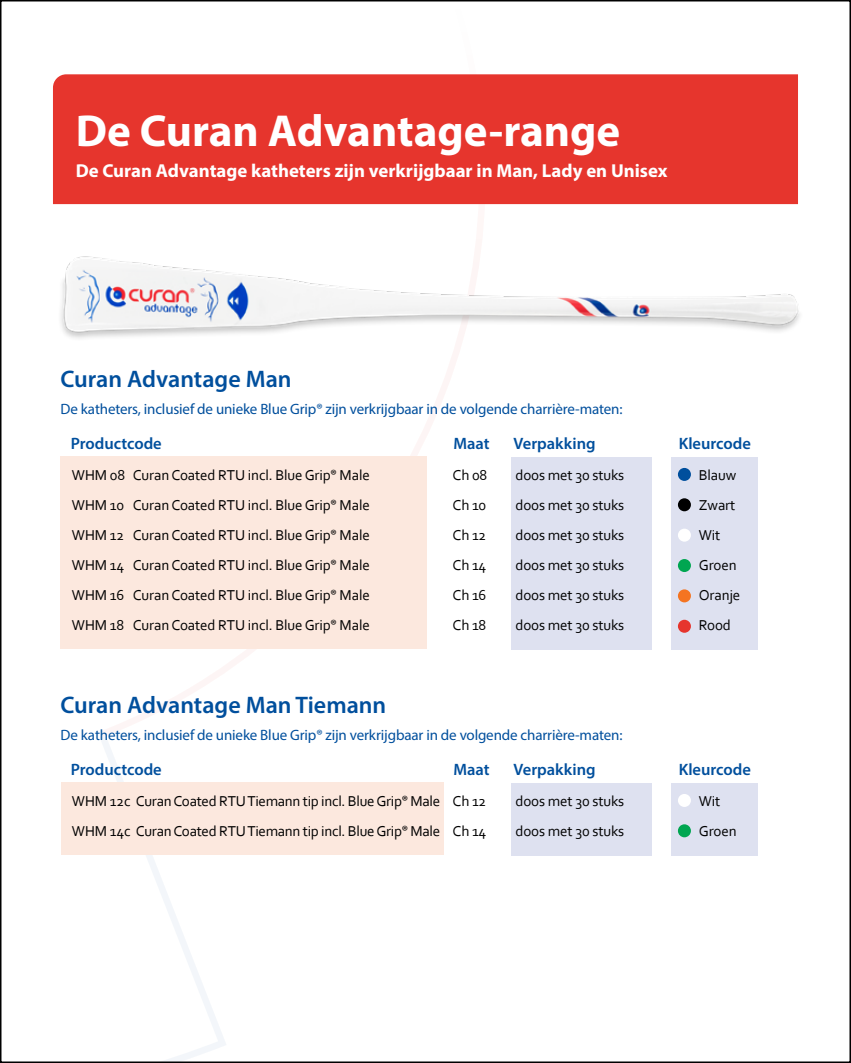
<style>
.page{position:relative;width:851px;height:1063px;background:#fff}
.page>*{position:absolute;margin:0;border:0;box-sizing:border-box;transform-origin:0 0}
.t1{font:700 45px "Myriad Pro";color:#fff}
.t2{font:600 24px "Myriad Pro";color:#004f9d}
.t3{font:700 18.75px "Myriad Pro";color:#fff}
.t4{font:600 16.5px "Myriad Pro";color:#004f9d}
.t5{font:15px "Corbel";letter-spacing:-.01em;color:#000}
.t6{font:15px "Myriad Pro";letter-spacing:-.01em;color:#004f9d}
.s1{font-family:"Myriad Pro"}
</style>
<div class="page">
<svg style="left:102px;top:743px;width:124px;height:317px"></svg>
<div style="left:60px;top:782px;width:383px;height:73px;background:#fce8de"></div>
<div style="left:671px;top:783px;width:86px;height:72px;background:#dee1f0"></div>
<div style="left:510px;top:783px;width:141px;height:72px;background:#dee1f0"></div>
<div style="left:677px;top:794px;width:13px;height:13px;background:#fff;border-radius:50%"></div>
<div style="left:677px;top:824px;width:13px;height:13px;background:#00a651;border-radius:50%"></div>
<div style="left:60px;top:456px;width:367px;height:193px;background:#fce8de"></div>
<div style="left:671px;top:457px;width:86px;height:192px;background:#dee1f0"></div>
<div style="left:510px;top:457px;width:141px;height:192px;background:#dee1f0"></div>
<div style="left:677px;top:468px;width:13px;height:13px;background:#004f9d;border-radius:50%"></div>
<div style="left:677px;top:620px;width:13px;height:13px;background:#e6352d;border-radius:50%"></div>
<div style="left:677px;top:589px;width:13px;height:13px;background:#f47421;border-radius:50%"></div>
<div style="left:677px;top:559px;width:13px;height:13px;background:#00a651;border-radius:50%"></div>
<div style="left:677px;top:529px;width:13px;height:13px;background:#fff;border-radius:50%"></div>
<div style="left:677px;top:498px;width:13px;height:13px;background:#000;border-radius:50%"></div>
<img style="left:61px;top:256px;width:739px;height:83px">
<div style="left:53px;top:74px;width:744px;height:130px;background:#e6352d"></div>
<h1 class="t1" style="left:76px;top:102px;width:546px">De Curan Advantage-range</h1>
<p class="t3" style="left:76px;top:158px;width:593px">De Curan Advantage katheters zijn verkrijgbaar in Man, Lady en Unisex</p>
<h2 class="t2" style="left:60px;top:364px;width:232px">Curan Advantage Man</h2>
<p class="t6" style="left:60px;top:400px;width:563px">De katheters, inclusief de unieke Blue Grip® zijn verkrijgbaar in de volgende charrière-maten:</p>
<p class="t4" style="left:71px;top:433px;width:93px">Productcode</p>
<p class="t4" style="left:453px;top:433px;width:38px">Maat</p>
<p class="t4" style="left:513px;top:433px;width:84px">Verpakking</p>
<p class="t4" style="left:678px;top:433px;width:74px">Kleurcode</p>
<p class="t5" style="left:72px;top:466px;width:299px">WHM 08 Curan Coated RTU incl. Blue Grip<span class="s1">®</span> Male</p>
<p class="t5" style="left:452px;top:466px;width:36px">Ch 08</p>
<p class="t5" style="left:515px;top:466px;width:110px">doos met 30 stuks</p>
<p class="t5" style="left:698px;top:466px;width:39px">Blauw</p>
<p class="t5" style="left:72px;top:496px;width:299px">WHM 10 Curan Coated RTU incl. Blue Grip<span class="s1">®</span> Male</p>
<p class="t5" style="left:452px;top:496px;width:35px">Ch 10</p>
<p class="t5" style="left:515px;top:496px;width:110px">doos met 30 stuks</p>
<p class="t5" style="left:698px;top:496px;width:38px">Zwart</p>
<p class="t5" style="left:72px;top:526px;width:299px">WHM 12 Curan Coated RTU incl. Blue Grip<span class="s1">®</span> Male</p>
<p class="t5" style="left:452px;top:526px;width:35px">Ch 12</p>
<p class="t5" style="left:515px;top:526px;width:110px">doos met 30 stuks</p>
<p class="t5" style="left:698px;top:526px;width:23px">Wit</p>
<p class="t5" style="left:72px;top:556px;width:299px">WHM 14 Curan Coated RTU incl. Blue Grip<span class="s1">®</span> Male</p>
<p class="t5" style="left:452px;top:556px;width:35px">Ch 14</p>
<p class="t5" style="left:515px;top:556px;width:110px">doos met 30 stuks</p>
<p class="t5" style="left:698px;top:556px;width:39px">Groen</p>
<p class="t5" style="left:72px;top:586px;width:299px">WHM 16 Curan Coated RTU incl. Blue Grip<span class="s1">®</span> Male</p>
<p class="t5" style="left:452px;top:586px;width:35px">Ch 16</p>
<p class="t5" style="left:515px;top:586px;width:110px">doos met 30 stuks</p>
<p class="t5" style="left:698px;top:586px;width:43px">Oranje</p>
<p class="t5" style="left:72px;top:616px;width:299px">WHM 18 Curan Coated RTU incl. Blue Grip<span class="s1">®</span> Male</p>
<p class="t5" style="left:452px;top:616px;width:35px">Ch 18</p>
<p class="t5" style="left:515px;top:616px;width:110px">doos met 30 stuks</p>
<p class="t5" style="left:698px;top:616px;width:34px">Rood</p>
<h2 class="t2" style="left:60px;top:690px;width:327px">Curan Advantage Man Tiemann</h2>
<p class="t6" style="left:60px;top:726px;width:563px">De katheters, inclusief de unieke Blue Grip® zijn verkrijgbaar in de volgende charrière-maten:</p>
<p class="t4" style="left:71px;top:759px;width:93px">Productcode</p>
<p class="t4" style="left:453px;top:759px;width:38px">Maat</p>
<p class="t4" style="left:513px;top:759px;width:84px">Verpakking</p>
<p class="t4" style="left:678px;top:759px;width:74px">Kleurcode</p>
<p class="t5" style="left:72px;top:792px;width:416px">WHM 12c Curan Coated RTU Tiemann tip incl. Blue Grip<span class="s1">®</span> Male Ch 12</p>
<p class="t5" style="left:515px;top:792px;width:110px">doos met 30 stuks</p>
<p class="t5" style="left:698px;top:792px;width:23px">Wit</p>
<p class="t5" style="left:72px;top:822px;width:416px">WHM 14c Curan Coated RTU Tiemann tip incl. Blue Grip<span class="s1">®</span> Male Ch 14</p>
<p class="t5" style="left:515px;top:822px;width:110px">doos met 30 stuks</p>
<p class="t5" style="left:698px;top:822px;width:39px">Groen</p>
</div>
